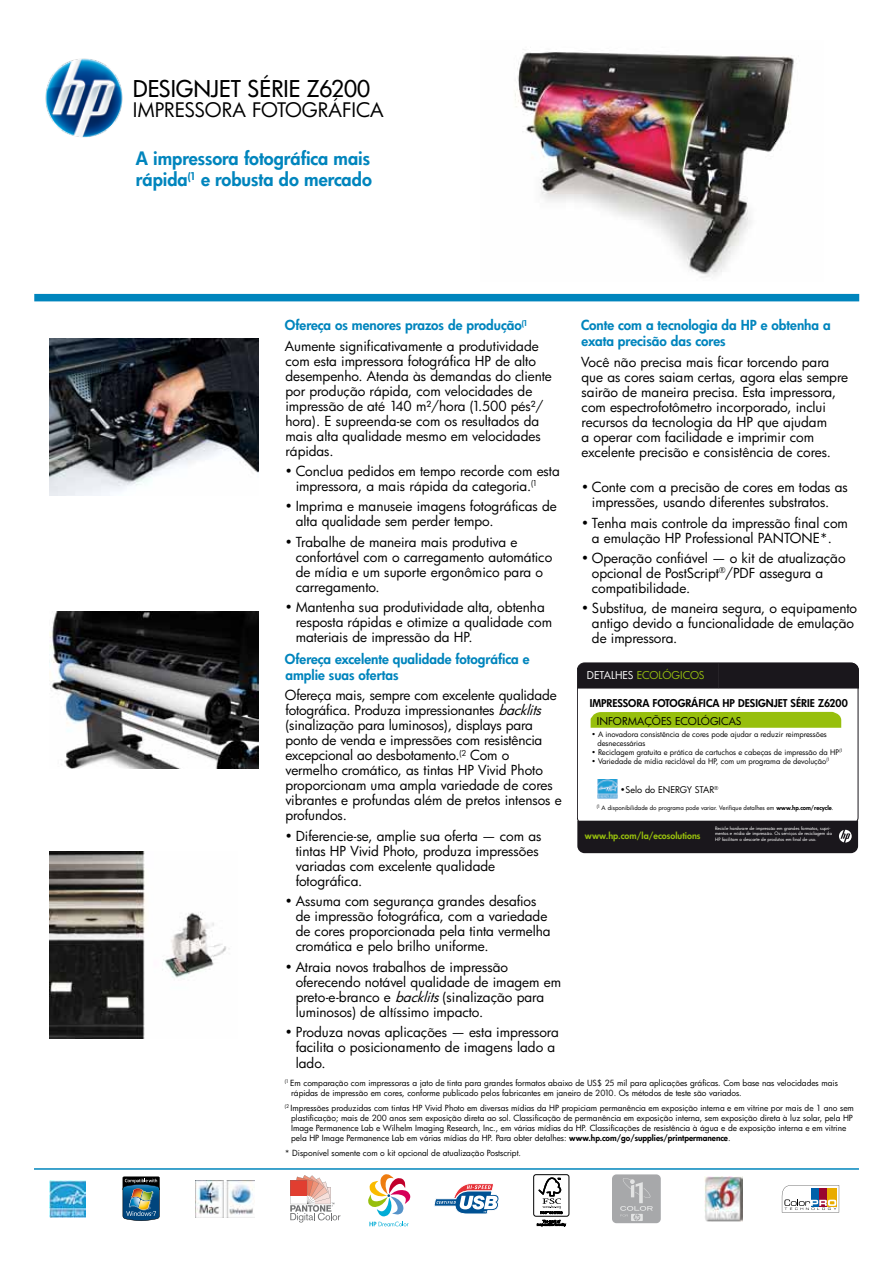
<style>
.page{position:relative;width:893px;height:1263px;background:#fff}
.page>*{position:absolute;margin:0;border:0;box-sizing:border-box;transform-origin:0 0}
.t1{font:500 22.5px "HP Futura";color:#000}
.t2{font:19.5px "HP Futura";color:#000}
.t3{font:800 18px/21.6px "HP Futura";color:#0085bd}
.t4{font:13.5px/15px "HP Futura";letter-spacing:-.005em;color:#000}
.t5{font:800 13.5px/16.2px "HP Futura";color:#0085bd}
.t6{font:800 10.5px "HP Futura";color:#000}
.t7{font:10.5px "HP Futura";color:#000}
.t8{font:10.5px "HP Futura";color:#96bd0f}
.t9{font:800 9px "HP Futura";color:#97bf0d}
.t10{font:9px "HP Futura";color:#000}
.t11{font:8.25px/9.9px "HP Futura";color:#000}
.t12{font:7.5px/9px "HP Futura";color:#000}
.t13{font:6px "HP Futura";color:#000}
.t14{font:4.5px/5.4px "HP Futura";letter-spacing:-.005em;color:#fff}
.s1{font-weight:800;color:#0085bd}
.s2{font-style:italic}
.s3{color:#fff}
.s4{font-weight:800}
</style>
<div class="page">
<svg style="left:123px;top:1176px;width:37px;height:45px"></svg>
<img style="left:45px;top:58px;width:78px;height:80px">
<div style="left:34px;top:294px;width:825px;height:7px;background:#0085bd"></div>
<img style="left:515px;top:49px;width:279px;height:228px">
<img style="left:50px;top:339px;width:208px;height:156px">
<img style="left:50px;top:611px;width:208px;height:158px">
<img style="left:50px;top:851px;width:177px;height:188px">
<img style="left:195px;top:1180px;width:60px;height:37px">
<img style="left:49px;top:1181px;width:37px;height:37px">
<img style="left:704px;top:1176px;width:38px;height:45px">
<svg style="left:782px;top:1185px;width:57px;height:28px"></svg>
<hr style="left:34px;top:1168px;width:825px;height:2px;background:#0085bd">
<svg style="left:290px;top:1175px;width:50px;height:47px"></svg>
<svg style="left:434px;top:1183px;width:65px;height:31px"></svg>
<svg style="left:368px;top:1174px;width:42px;height:52px"></svg>
<div style="left:612px;top:1174px;width:49px;height:49px;background:#a7a8aa;border-radius:4px"></div>
<svg style="left:620px;top:1178px;width:33px;height:43px"></svg>
<div style="left:533px;top:1174px;width:36px;height:42px;border:1px solid #000;border-radius:2px"></div>
<svg style="left:538px;top:1177px;width:24px;height:37px"></svg>
<svg style="left:537px;top:1220px;width:29px;height:6px"></svg>
<div style="left:577px;top:821px;width:281px;height:32px;background:#1a171c"></div>
<img style="left:597px;top:780px;width:21px;height:19px">
<div style="left:577px;top:663px;width:282px;height:25px;background:#1a171c"></div>
<svg style="left:591px;top:712px;width:250px;height:16px"></svg>
<h1 class="t1" style="left:133px;top:74px;width:239px">DESIGNJET SÉRIE Z6200</h1>
<h2 class="t2" style="left:133px;top:96px;width:18px">Impressorafoto</h2>
<h2 class="t2" style="left:302px;top:96px;width:52px">gráfica</h2>
<h3 class="t3" style="left:136px;top:147px;width:237px">A impressora fotográfica mais rápida<sup>(1</sup> e robusta do mercado</h3>
<p class="t4" style="left:285px;top:315px;width:255px;line-height:20.4px"><span class="s1">Ofereça os menores prazos de produção</span><sup>(1<br></sup>Aumente significativamente a produtividade</p>
<p class="t4" style="left:285px;top:353px;width:268px">com esta impressora fotográfica HP de alto desempenho. Atenda às demandas do cliente por produção rápida, com velocidades de impressão de até 140 m²/hora (1.500 pés²/ hora). E supreenda-se com os resultados da mais alta qualidade mesmo em velocidades rápidas.</p>
<p class="t4" style="left:296px;top:463px;width:266px;text-indent:-11px">• Conclua pedidos em tempo recorde com esta impressora, a mais rápida da categoria.<sup>(1</sup></p>
<p class="t4" style="left:296px;top:499px;width:263px;text-indent:-11px">• Imprima e manuseie imagens fotográficas de alta qualidade sem perder tempo.</p>
<p class="t4" style="left:296px;top:534px;width:258px;text-indent:-11px">• Trabalhe de maneira mais produtiva e confortável com o carregamento automático de mídia e um suporte ergonômico para o carregamento.</p>
<p class="t4" style="left:296px;top:599px;width:258px;text-indent:-11px">• Mantenha sua produtividade alta, obtenha resposta rápidas e otimize a qualidade com materiais de impressão da HP.</p>
<p class="t5" style="left:285px;top:650px;width:246px">Ofereça excelente qualidade fotográfica e amplie suas ofertas</p>
<p class="t4" style="left:285px;top:688px;width:278px">Ofereça mais, sempre com excelente qualidade fotográfica. Produza impressionantes <span class="s2">backlits </span>(sinalização para luminosos), displays para ponto de venda e impressões com resistência excepcional ao desbotamento.<sup>(2</sup> Com o vermelho cromático, as tintas HP Vivid Photo proporcionam uma ampla variedade de cores vibrantes e profundas além de pretos intensos e profundos.</p>
<p class="t4" style="left:296px;top:828px;width:247px;text-indent:-11px">• Diferencie-se, amplie sua oferta — com as tintas HP Vivid Photo, produza impressões variadas com excelente qualidade fotográfica.</p>
<p class="t4" style="left:296px;top:893px;width:257px;text-indent:-11px">• Assuma com segurança grandes desafios de impressão fotográfica, com a variedade de cores proporcionada pela tinta vermelha cromática e pelo brilho uniforme.</p>
<p class="t4" style="left:296px;top:959px;width:267px;text-indent:-11px">• Atraia novos trabalhos de impressão oferecendo notável qualidade de imagem em preto-e-branco e <span class="s2">backlits</span>(sinalização para luminosos) de altíssimo impacto.</p>
<p class="t4" style="left:296px;top:1024px;width:265px;line-height:15.6px;text-indent:-11px">• Produza novas aplicações — esta impressora facilita o posicionamento de imagens lado a lado.</p>
<p class="t5" style="left:581px;top:317px;width:251px">Conte com a tecnologia da HP e obtenha a exata precisão das cores</p>
<p class="t4" style="left:581px;top:354px;width:269px">Você não precisa mais ficar torcendo para que as cores saiam certas, agora elas sempre sairão de maneira precisa. Esta impressora, com espectrofotômetro incorporado, inclui recursos da tecnologia da HP que ajudam<br>a operar com facilidade e imprimir com excelente precisão e consistência de cores.</p>
<p class="t4" style="left:581px;top:479px;width:268px;text-align:center">• Conte com a precisão de cores em todas as impressões, usando diferentes substratos.</p>
<p class="t4" style="left:581px;top:515px;width:268px;text-align:center">• Tenha mais controle da impressão final com a emulação HP Professional PANTONE*.</p>
<p class="t4" style="left:592px;top:550px;width:255px;text-indent:-11px">• Operação confiável — o kit de atualização opcional de PostScript<sup>®</sup>/PDF assegura a compatibilidade.</p>
<p class="t4" style="left:592px;top:601px;width:267px;text-indent:-11px">• Substitua, de maneira segura, o equipamento antigo devido a funcionalidade de emulação de impressora.</p>
<p class="t8" style="left:587px;top:668px;width:119px"><span class="s3">DETALHES</span> ECOLÓGICOS</p>
<p class="t6" style="left:590px;top:696px;width:260px">IMPRESSORA FOTOGRÁFICA HP DESIGNJET SÉRIE Z6200</p>
<p class="t12" style="left:597px;top:729px;width:231px;text-indent:-6px">• A inovadora consistência de cores pode ajudar a reduzir reimpressões desnecessárias</p>
<p class="t12" style="left:591px;top:747px;width:253px">• Reciclagem gratuita e prática de cartuchos e cabeças de impressão da HP<sup>(1</sup></p>
<p class="t12" style="left:591px;top:756px;width:240px">• Variedade de mídia reciclável da HP, com um programa de devolução<sup>(1</sup></p>
<p class="t7" style="left:597px;top:714px;width:146px">INFORMAÇÕES ECOLÓGICAS</p>
<p class="t10" style="left:620px;top:784px;width:100px">•Selo do ENERGY STAR<sup>®</sup></p>
<p class="t13" style="left:597px;top:804px;width:238px"><sup>(1</sup> A disponibilidade do programa pode variar. Verifique detalhes em <span class="s4">www.hp.com/recycle</span>.</p>
<p class="t9" style="left:585px;top:830px;width:117px">www.hp.com/la/ecosolutions</p>
<p class="t14" style="left:715px;top:825px;width:118px">Recicle hardware de impressão em grandes formatos, supri&shy;mentos e mídia de impressão. Os serviços de reciclagem da<br>HP facilitam o descarte de produtos em final de uso.</p>
<p class="t11" style="left:291px;top:1078px;width:548px;text-indent:-6px"><sup>(1</sup> Em comparação com impressoras a jato de tinta para grandes formatos abaixo de US$ 25 mil para aplicações gráficas. Com base nas velocidades mais rápidas de impressão em cores, conforme publicado pelos fabricantes em janeiro de 2010. Os métodos de teste são variados.</p>
<p class="t11" style="left:291px;top:1103px;width:564px;text-indent:-6px"><sup>(2</sup> Impressões produzidas com tintas HP Vivid Photo em diversas mídias da HP propiciam permanência em exposição interna e em vitrine por mais de 1 ano sem plastificação; mais de 200 anos sem exposição direta ao sol. Classificação de permanência em exposição interna, sem exposição direta à luz solar, pela HP Image Permanence Lab e Wilhelm Imaging Research, Inc., em várias mídias da HP. Classificações de resistência à água e de exposição interna e em vitrine pela HP Image Permanence Lab em várias mídias da HP. Para obter detalhes: <span class="s4">www.hp.com/go/supplies/printpermanence</span>.</p>
<p class="t11" style="left:285px;top:1148px;width:238px">* Disponível somente com o kit opcional de atualização Postscript.</p>
</div>
